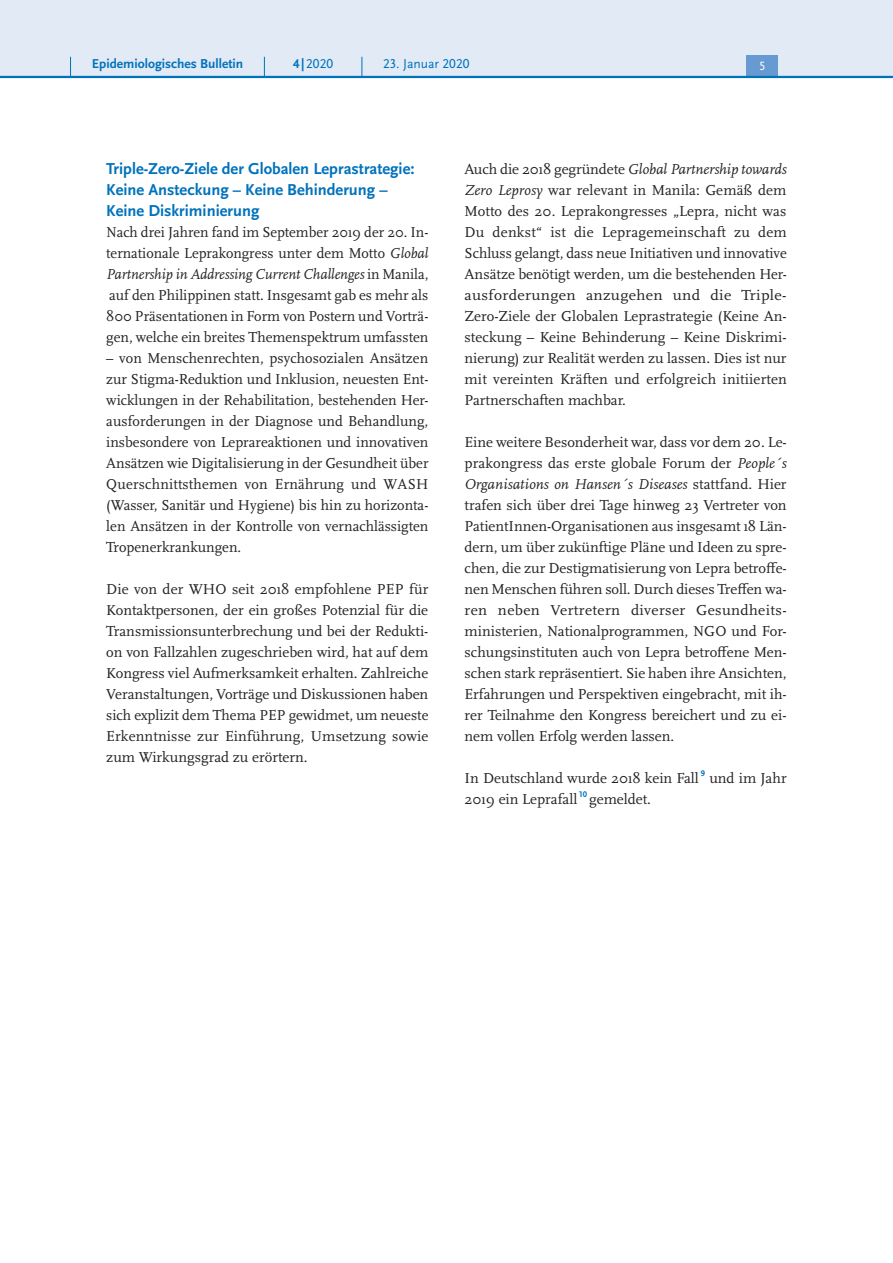
<style>
.page{position:relative;width:893px;height:1263px;background:#fff}
.page>*{position:absolute;margin:0;border:0;box-sizing:border-box;transform-origin:0 0}
.t1{font:700 16.5px/21px "Scala Sans Pro";color:#0072bc}
.P_-_Fließtext{font:15px/21px "Scala Pro";color:#231f20;text-align:justify}
.t2{font:700 13.5px "Scala Sans Pro";color:#0072bc}
.t3{font:13.5px "Scala Sans Pro";color:#0072bc}
.t4{font:12.45px "Scala Sans Pro";color:#fff}
.s1{font-weight:700}
.s2{font-style:italic}
</style>
<div class="page">
<div style="left:0;top:0;width:893px;height:77px;background:#e2eaf6"></div>
<div style="left:746px;top:55px;width:32px;height:21px;background:#679ad1"></div>
<hr style="left:0;top:76px;width:893px;height:2px;background:#0072bc">
<svg style="left:70px;top:57px;width:1px;height:19px"></svg>
<svg style="left:264px;top:57px;width:1px;height:19px"></svg>
<svg style="left:362px;top:57px;width:1px;height:19px"></svg>
<p class="t2" style="left:92px;top:55px;width:153px">Epidemiologisches Bulletin</p>
<p class="t3" style="left:293px;top:55px;width:42px"><span class="s1">4 |</span>2020</p>
<p class="t3" style="left:383px;top:55px;width:88px">23. Januar 2020</p>
<p class="t4" style="left:759px;top:59px;width:8px">5</p>
<h4 class="t1" style="left:106px;top:158px;width:310px">Triple-Zero-Ziele der Globalen Leprastrategie:<br>Keine Ansteckung – Keine Behinderung –<br>Keine Diskriminierung</h4>
<p class="P_-_Fließtext" style="left:106px;top:221px;width:324px">Nach drei Jahren fand im September 2019 der 20. In&shy;ternationale Leprakongress unter dem Motto <span class="s2">Global Partnership in Addressing Current Challenges</span> in Manila, auf den Philippinen statt. Insgesamt gab es mehr als 800 Präsentationen in Form von Postern und Vorträ&shy;gen, welche ein breites Themenspektrum umfassten</p>
<p class="P_-_Fließtext" style="left:106px;top:347px;width:324px">– von Menschenrechten, psychosozialen Ansätzen zur Stigma-Reduktion und Inklusion, neuesten Ent&shy;wicklungen in der Rehabilitation, bestehenden Her&shy;ausforderungen in der Diagnose und Behandlung, insbesondere von Leprareaktionen und innovativen Ansätzen wie Digitalisierung in der Gesundheit über Querschnittsthemen von Ernährung und WASH (Wasser, Sanitär und Hygiene) bis hin zu horizonta&shy;len Ansätzen in der Kontrolle von vernachlässigten Tropenerkrankungen.</p>
<p class="P_-_Fließtext" style="left:106px;top:578px;width:324px">Die von der WHO seit 2018 empfohlene PEP für Kontaktpersonen, der ein großes Potenzial für die Transmissionsunterbrechung und bei der Redukti&shy;on von Fallzahlen zugeschrieben wird, hat auf dem Kongress viel Aufmerksamkeit erhalten. Zahlreiche Veranstaltungen, Vorträge und Diskussionen haben sich explizit dem Thema PEP gewidmet, um neueste Erkenntnisse zur Einführung, Umsetzung sowie zum Wirkungsgrad zu erörtern.</p>
<p class="P_-_Fließtext" style="left:465px;top:158px;width:324px">Auch die 2018 gegründete <span class="s2">Global Partnership towards Zero Leprosy</span> war relevant in Manila: Gemäß dem Motto des 20. Leprakongresses „Lepra, nicht was Du denkst“ ist die Lepragemeinschaft zu dem Schluss gelangt, dass neue Initiativen und innovative Ansätze benötigt werden, um die bestehenden Her&shy;ausforderungen anzugehen und die Triple-Zero-Ziele der Globalen Leprastrategie (Keine An&shy;steckung – Keine Behinderung – Keine Diskrimi&shy;nierung) zur Realität werden zu lassen. Dies ist nur mit vereinten Kräften und erfolgreich initiierten Partnerschaften machbar.</p>
<p class="P_-_Fließtext" style="left:465px;top:431px;width:324px">Eine weitere Besonderheit war, dass vor dem 20. Le&shy;prakongress das erste globale Forum der <span class="s2">People´s Organisations on Hansen´s Diseases</span> stattfand. Hier trafen sich über drei Tage hinweg 23 Vertreter von PatientInnen-Organisationen aus insgesamt 18 Län&shy;dern, um über zukünftige Pläne und Ideen zu spre&shy;chen, die zur Destigmatisierung von Lepra betroffe&shy;nen Menschen führen soll. Durch dieses Treffen wa&shy;ren neben Vertretern diverser Gesundheits&shy;ministerien, Nationalprogrammen, NGO und For&shy;schungsinstituten auch von Lepra betroffene Men&shy;schen stark repräsentiert. Sie haben ihre Ansichten, Erfahrungen und Perspektiven eingebracht, mit ih&shy;rer Teilnahme den Kongress bereichert und zu ei&shy;nem vollen Erfolg werden lassen.</p>
<p class="P_-_Fließtext" style="left:465px;top:767px;width:324px">In Deutschland wurde 2018 kein Fall <sup>9</sup> und im Jahr<br>2019 ein Leprafall <sup>10</sup> gemeldet.</p>
</div>
